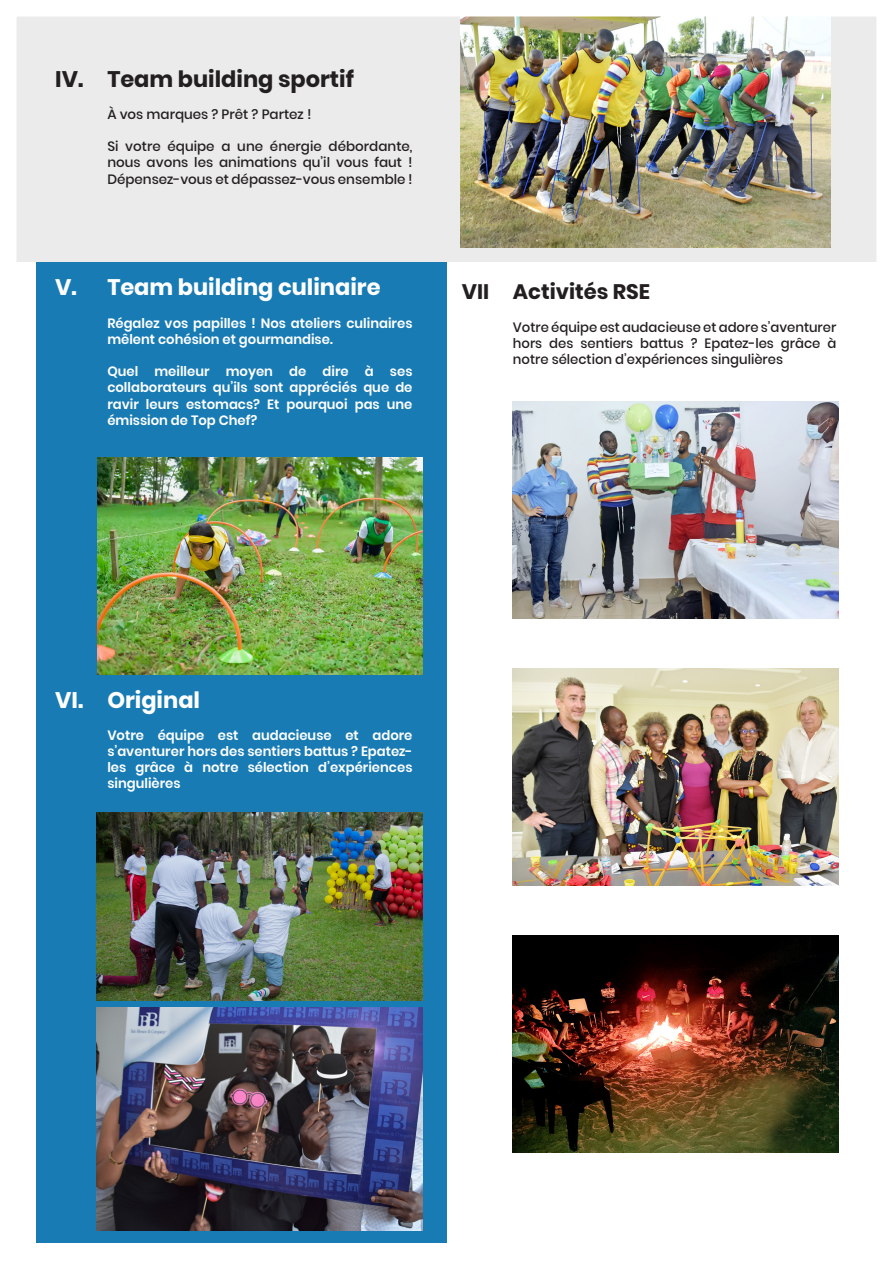
<style>
.page{position:relative;width:893px;height:1263px;background:#fff}
.page>*{position:absolute;margin:0;border:0;box-sizing:border-box;transform-origin:0 0}
.t1{font:700 22.5px "Poppins";color:#fff}
.t2{font:700 22.5px "Poppins";color:#231f20}
.t3{font:700 21px "Poppins";color:#231f20}
.t4{font:600 13.5px/16.2px "Poppins";color:#fff;text-align:justify}
.t5{font:500 13.5px/16.2px "Poppins";color:#231f20;text-align:justify}
.s1{color:#fff}
</style>
<div class="page">
<div style="left:36px;top:261px;width:410px;height:982px;background:#187bb4"></div>
<img style="left:512px;top:402px;width:327px;height:217px">
<div style="left:0;top:0;width:893px;height:261px;background:#ebebec"></div>
<img style="left:460px;top:17px;width:370px;height:230px">
<img style="left:98px;top:457px;width:324px;height:217px">
<img style="left:96px;top:812px;width:326px;height:189px">
<img style="left:96px;top:1008px;width:326px;height:222px">
<img style="left:512px;top:669px;width:327px;height:217px">
<div style="left:0;top:0;width:893px;height:1259px;border:16px solid #fff"></div>
<img style="left:512px;top:935px;width:327px;height:217px">
<p class="t2" style="left:55px;top:66px;width:30px">IV.</p>
<p class="t2" style="left:107px;top:66px;width:248px">Team building sportif</p>
<p class="t5" style="left:107px;top:106px;width:206px">À vos marques ? Prêt ? Partez !</p>
<p class="t5" style="left:107px;top:138px;width:307px">Si votre équipe a une énergie débordante, nous avons les animations qu’il vous faut !<br>Dépensez-vous et dépassez-vous ensemble !</p>
<p class="t1" style="left:55px;top:275px;width:23px">V.</p>
<p class="t1" style="left:107px;top:275px;width:275px">Team building culinaire</p>
<p class="t4" style="left:107px;top:315px;width:307px">Régalez vos papilles ! Nos ateliers culinaires mêlent cohésion et gourmandise.</p>
<p class="t4" style="left:107px;top:363px;width:307px">Quel meilleur moyen de dire à ses collaborateurs qu’ils sont appréciés que de ravir leurs estomacs? Et pourquoi pas une émission de Top Chef?</p>
<p class="t3" style="left:462px;top:280px;width:34px">VII<span class="s1">.</span></p>
<p class="t3" style="left:513px;top:280px;width:139px">Activités RSE</p>
<p class="t5" style="left:513px;top:319px;width:325px">Votre équipe est audacieuse et adore s’aventurer hors des sentiers battus ? Epatez-les grâce à notre sélection d’expériences singulières</p>
<p class="t1" style="left:55px;top:687px;width:30px">VI.</p>
<p class="t1" style="left:107px;top:687px;width:94px">Original</p>
<p class="t4" style="left:107px;top:727px;width:307px">Votre équipe est audacieuse et adore s’aventurer hors des sentiers battus ? Epatez&shy;les grâce à notre sélection d’expériences singulières</p>
</div>
